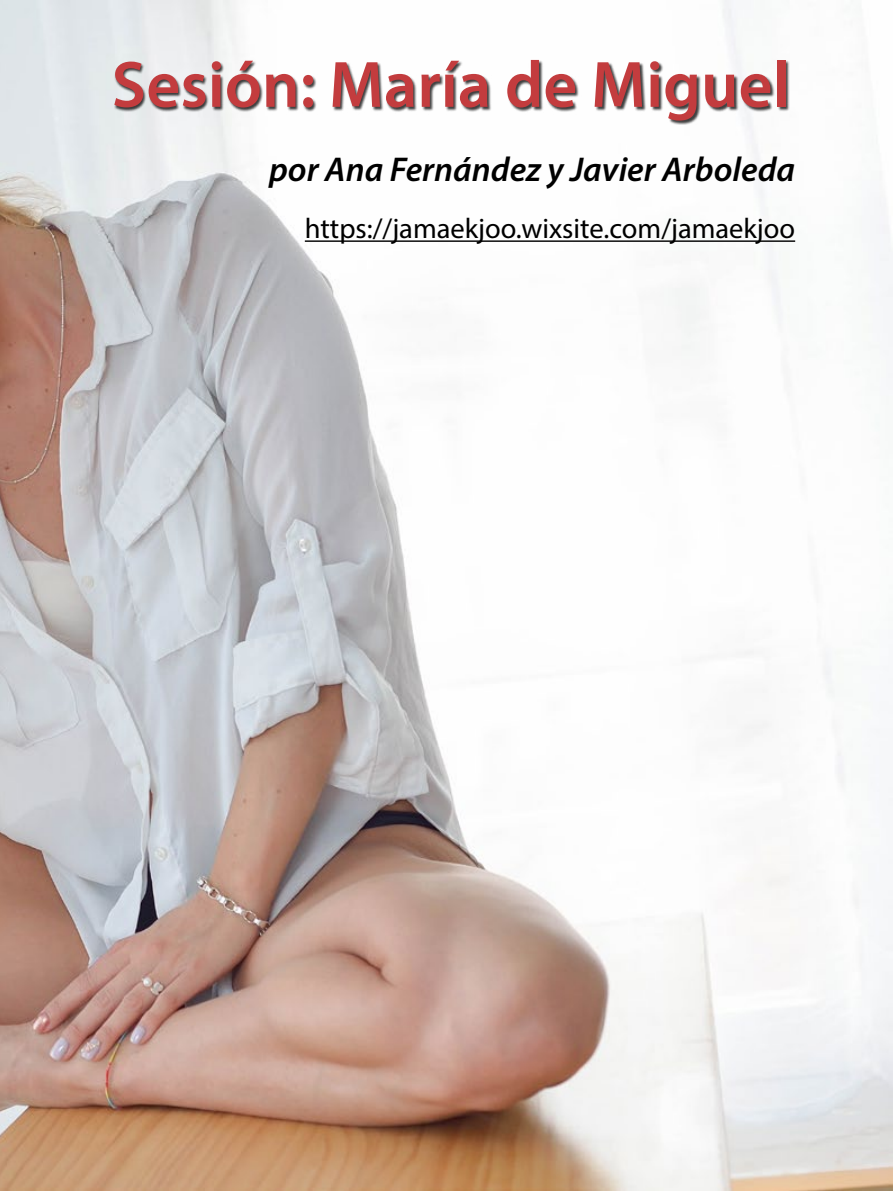
<style>
.page{position:relative;width:893px;height:1191px;background:#fff}
.page>*{position:absolute;margin:0;border:0;box-sizing:border-box;transform-origin:0 0}
.t1{font:600 66px "Myriad Pro";color:#c33c3e}
.t2{font:italic 600 34.5px "Myriad Pro";color:#000}
.t3{font:28.5px "Myriad Pro";color:#000}
</style>
<div class="page">
<img style="left:0;top:0;width:893px;height:1191px">
<div style="left:114px;top:60px;width:675px;height:65px;background:#000;opacity:.75"></div>
<hr style="left:305px;top:240px;width:490px;height:2px;background:#000">
<h1 class="t1" style="left:112px;top:43px;width:679px">Sesión: María de Miguel</h1>
<p class="t2" style="left:269px;top:148px;width:528px">por Ana Fernández y Javier Arboleda</p>
<p class="t3" style="left:305px;top:211px;width:492px">https://jamaekjoo.wixsite.com/jamaekjoo</p>
</div>
